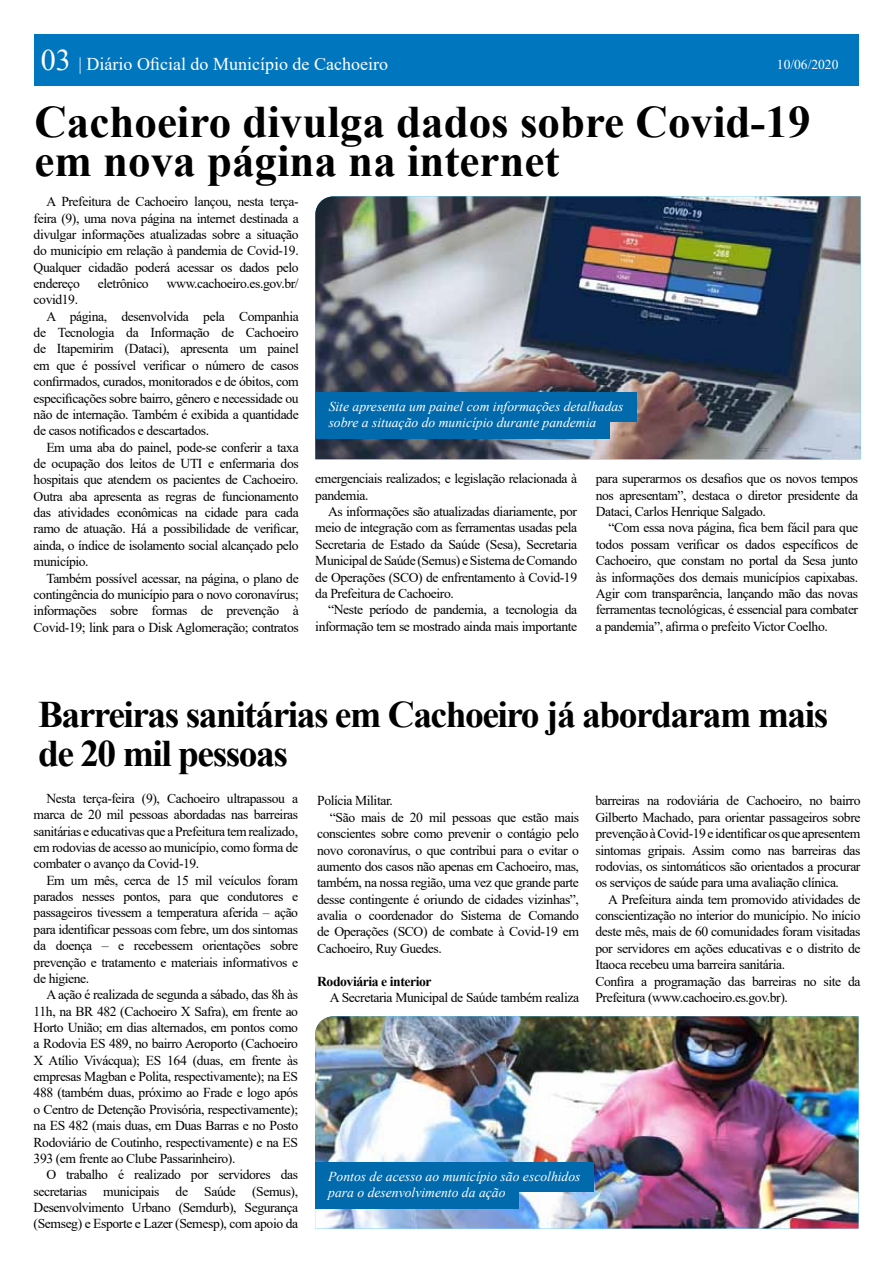
<style>
.page{position:relative;width:893px;height:1263px;background:#fff}
.page>*{position:absolute;margin:0;border:0;box-sizing:border-box;transform-origin:0 0}
.t1{font:700 45px/39px "Times New Roman";color:#000}
.t2{font:700 37.5px/39px "Times New Roman";letter-spacing:-.04em;color:#000}
.t3{font:18px "Times New Roman";color:#fff}
.t4{font:13.65px/16.4px "Times New Roman";letter-spacing:-.03em;color:#000;text-align:justify}
.t5{font:italic 13.65px/16.6px "Times New Roman";color:#fff}
.t6{font:700 13.65px "Times New Roman";letter-spacing:-.03em;color:#000}
.t7{font:13.5px "Times New Roman";color:#fff}
.s1{font-size:30px}
</style>
<div class="page">
<div style="left:34px;top:34px;width:824px;height:52px;background:#0076be"></div>
<img style="left:315px;top:196px;width:545px;height:263px">
<div style="left:316px;top:392px;width:320px;height:30px;background:#006aac"></div>
<div style="left:316px;top:409px;width:293px;height:30px;background:#006aac"></div>
<img style="left:315px;top:1016px;width:543px;height:212px">
<div style="left:315px;top:1162px;width:278px;height:30px;background:#006aac"></div>
<div style="left:315px;top:1179px;width:203px;height:30px;background:#006aac"></div>
<h3 class="t3" style="left:41px;top:51px;width:349px"><span class="s1">03</span> | Diário Oficial do Município de Cachoeiro</h3>
<p class="t7" style="left:777px;top:54px;width:63px">10/06/2020</p>
<h1 class="t1" style="left:34px;top:101px;width:777px">Cachoeiro divulga dados sobre Covid-19 em nova página na internet</h1>
<p class="t4" style="left:34px;top:193px;width:267px;text-indent:13px">A Prefeitura de Cachoeiro lançou, nesta terça&shy;feira (9), uma nova página na internet destinada a divulgar informações atualizadas sobre a situação do município em relação à pandemia de Covid-19.<br>Qualquer cidadão poderá acessar os dados pelo endereço</p>
<p class="t4" style="left:98px;top:275px;width:52px">eletrônico</p>
<p class="t4" style="left:167px;top:275px;width:133px">www.cachoeiro.es.gov.br/</p>
<p class="t4" style="left:34px;top:291px;width:46px">covid19.</p>
<p class="t4" style="left:46px;top:307px;width:254px">A página, desenvolvida pela Companhia</p>
<p class="t4" style="left:34px;top:324px;width:267px">de Tecnologia da Informação de Cachoeiro</p>
<p class="t4" style="left:34px;top:340px;width:267px">de Itapemirim (Dataci), apresenta um painel</p>
<p class="t4" style="left:34px;top:357px;width:267px">em que é possível verificar o número de casos</p>
<p class="t4" style="left:34px;top:373px;width:267px">confirmados, curados, monitorados e de óbitos, com</p>
<p class="t4" style="left:34px;top:389px;width:267px">especificações sobre bairro, gênero e necessidade ou</p>
<p class="t4" style="left:34px;top:406px;width:267px">não de internação. Também é exibida a quantidade</p>
<p class="t4" style="left:34px;top:422px;width:177px">de casos notificados e descartados.</p>
<p class="t4" style="left:46px;top:438px;width:254px">Em uma aba do painel, pode-se conferir a taxa</p>
<p class="t4" style="left:34px;top:455px;width:267px">de ocupação dos leitos de UTI e enfermaria dos</p>
<p class="t4" style="left:34px;top:471px;width:267px">hospitais que atendem os pacientes de Cachoeiro.</p>
<p class="t4" style="left:34px;top:487px;width:267px">Outra aba apresenta as regras de funcionamento</p>
<p class="t4" style="left:34px;top:504px;width:267px">das atividades econômicas na cidade para cada</p>
<p class="t4" style="left:34px;top:520px;width:267px">ramo de atuação. Há a possibilidade de verificar,</p>
<p class="t4" style="left:34px;top:537px;width:267px">ainda, o índice de isolamento social alcançado pelo</p>
<p class="t4" style="left:34px;top:553px;width:57px">município.</p>
<p class="t4" style="left:46px;top:569px;width:254px">Também possível acessar, na página, o plano de</p>
<p class="t4" style="left:34px;top:586px;width:267px">contingência do município para o novo coronavírus;</p>
<p class="t4" style="left:34px;top:602px;width:267px">informações sobre formas de prevenção à</p>
<p class="t4" style="left:34px;top:618px;width:267px">Covid-19; link para o Disk Aglomeração; contratos</p>
<p class="t5" style="left:329px;top:397px;width:296px">Site apresenta um painel com informações detalhadas sobre a situação do município durante pandemia</p>
<p class="t4" style="left:315px;top:470px;width:263px">emergenciais realizados; e legislação relacionada à pandemia.</p>
<p class="t4" style="left:315px;top:503px;width:263px;text-indent:13px">As informações são atualizadas diariamente, por meio de integração com as ferramentas usadas pela Secretaria de Estado da Saúde (Sesa), Secretaria Municipal de Saúde (Semus) e Sistema de Comando de Operações (SCO) de enfrentamento à Covid-19 da Prefeitura de Cachoeiro.</p>
<p class="t4" style="left:315px;top:601px;width:263px;text-align:right">“Neste período de pandemia, a tecnologia da informação tem se mostrado ainda mais importante</p>
<p class="t4" style="left:596px;top:470px;width:264px">para superarmos os desafios que os novos tempos nos apresentam”, destaca o diretor presidente da Dataci, Carlos Henrique Salgado.</p>
<p class="t4" style="left:596px;top:519px;width:264px;text-indent:13px">“Com essa nova página, fica bem fácil para que todos possam verificar os dados específicos de Cachoeiro, que constam no portal da Sesa junto às informações dos demais municípios capixabas.<br>Agir com transparência, lançando mão das novas ferramentas tecnológicas, é essencial para combater a pandemia”, afirma o prefeito Victor Coelho.</p>
<h2 class="t2" style="left:38px;top:694px;width:792px">Barreiras sanitárias em Cachoeiro já abordaram mais de 20 mil pessoas</h2>
<p class="t4" style="left:34px;top:790px;width:266px;text-indent:13px">Nesta terça-feira (9), Cachoeiro ultrapassou a marca de 20 mil pessoas abordadas nas barreiras sanitárias e educativas que a Prefeitura tem realizado, em rodovias de acesso ao município, como forma de combater o avanço da Covid-19.</p>
<p class="t4" style="left:34px;top:871px;width:266px;text-indent:13px">Em um mês, cerca de 15 mil veículos foram parados nesses pontos, para que condutores e passageiros tivessem a temperatura aferida – ação para identificar pessoas com febre, um dos sintomas da doença – e recebessem orientações sobre prevenção e tratamento e materiais informativos e de higiene.</p>
<p class="t4" style="left:34px;top:986px;width:266px;text-indent:13px">A ação é realizada de segunda a sábado, das 8h às 11h, na BR 482 (Cachoeiro X Safra), em frente ao Horto União; em dias alternados, em pontos como a Rodovia ES 489, no bairro Aeroporto (Cachoeiro X Atílio Vivácqua); ES 164 (duas, em frente às empresas Magban e Polita, respectivamente); na ES 488 (também duas, próximo ao Frade e logo após o Centro de Detenção Provisória, respectivamente); na ES 482 (mais duas, em Duas Barras e no Posto Rodoviário de Coutinho, respectivamente) e na ES 393 (em frente ao Clube Passarinheiro).</p>
<p class="t4" style="left:34px;top:1166px;width:266px;text-indent:13px">O trabalho é realizado por servidores das secretarias municipais de Saúde (Semus), Desenvolvimento Urbano (Semdurb), Segurança (Semseg) e Esporte e Lazer (Semesp), com apoio da</p>
<p class="t4" style="left:595px;top:792px;width:267px">barreiras na rodoviária de Cachoeiro, no bairro Gilberto Machado, para orientar passageiros sobre prevenção à Covid-19 e identificar os que apresentem sintomas gripais. Assim como nas barreiras das rodovias, os sintomáticos são orientados a procurar os serviços de saúde para uma avaliação clínica.</p>
<p class="t4" style="left:595px;top:890px;width:267px;text-align:left;text-indent:13px">A Prefeitura ainda tem promovido atividades de conscientização no interior do município. No início deste mês, mais de 60 comunidades foram visitadas por servidores em ações educativas e o distrito de Itaoca recebeu uma barreira sanitária.<br>Confira a programação das barreiras no site da Prefeitura (www.cachoeiro.es.gov.br).</p>
<p class="t4" style="left:317px;top:792px;width:77px">Polícia Militar.</p>
<p class="t4" style="left:330px;top:809px;width:251px">“São mais de 20 mil pessoas que estão mais</p>
<p class="t4" style="left:317px;top:825px;width:263px">conscientes sobre como prevenir o contágio pelo</p>
<p class="t4" style="left:317px;top:841px;width:263px">novo coronavírus, o que contribui para o evitar o</p>
<p class="t4" style="left:317px;top:858px;width:263px">aumento dos casos não apenas em Cachoeiro, mas,</p>
<p class="t4" style="left:317px;top:874px;width:263px">também, na nossa região, uma vez que grande parte</p>
<p class="t4" style="left:317px;top:890px;width:263px">desse contingente é oriundo de cidades vizinhas”,</p>
<p class="t4" style="left:317px;top:907px;width:263px">avalia o coordenador do Sistema de Comando</p>
<p class="t4" style="left:317px;top:923px;width:263px">de Operações (SCO) de combate à Covid-19 em</p>
<p class="t4" style="left:317px;top:939px;width:126px">Cachoeiro, Ruy Guedes.</p>
<p class="t6" style="left:317px;top:971px;width:116px">Rodoviária e interior</p>
<p class="t4" style="left:330px;top:989px;width:251px">A Secretaria Municipal de Saúde também realiza</p>
<p class="t5" style="left:328px;top:1167px;width:254px">Pontos de acesso ao município são escolhidos para o desenvolvimento da ação</p>
</div>
